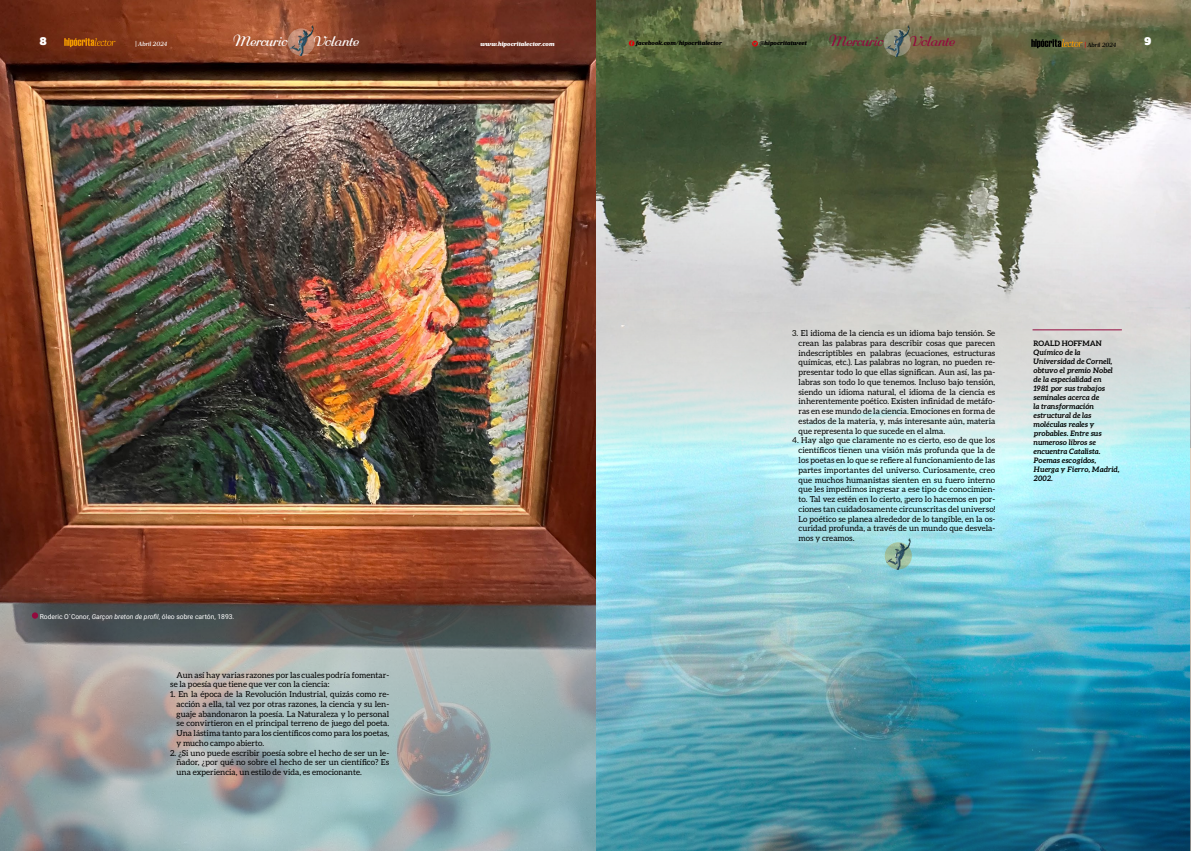
<style>
.page{position:relative;width:1191px;height:851px;background:#fff}
.page>*{position:absolute;margin:0;border:0;box-sizing:border-box;transform-origin:0 0}
.t1{font:15.23px "Rundkursiv";letter-spacing:-.03em;color:#fff}
.t2{font:15.23px "Rundkursiv";letter-spacing:-.03em;color:#930a3e}
.t3{font:9.75px "Alfa Slab One";color:#fff}
.t4{font:8.25px/9.8px "Aleo";color:#000;text-align:justify}
.t5{font:italic 700 7.5px/9px "Aleo";color:#000}
.t6{font:700 7.5px "Aleo";color:#000}
.t7{font:6.75px "Roboto";color:#fff}
.t8{font:italic 900 6px "Prumo Banner";color:#000}
.t9{font:italic 900 6px "Prumo Banner";color:#fff}
.t10{font:italic 500 6px "Prumo Banner";color:#fff}
.t11{font:italic 500 6px "Prumo Banner";color:#000}
.s1{font-weight:900;font-style:normal}
.s2{font-weight:900;font-style:normal;color:#e0040b}
.s3{font-style:italic}
.s4{color:#0d0d08}
</style>
<div class="page">
<img style="left:595px;top:0;width:596px;height:408px">
<img style="left:595px;top:141px;width:594px;height:267px">
<img style="left:0;top:0;width:595px;height:408px">
<img style="left:0;top:408px;width:1191px;height:442px">
<svg style="left:32px;top:612px;width:6px;height:6px"></svg>
<img style="left:884px;top:25px;width:27px;height:31px">
<svg style="left:1031px;top:39px;width:51px;height:9px"></svg>
<svg style="left:629px;top:40px;width:5px;height:6px"></svg>
<svg style="left:752px;top:41px;width:6px;height:5px"></svg>
<img style="left:289px;top:24px;width:26px;height:32px">
<svg style="left:64px;top:38px;width:52px;height:9px"></svg>
<img style="left:885px;top:537px;width:27px;height:33px">
<hr style="left:1032px;top:329px;width:89px;height:1px;background:#930a3e">
<p class="t3" style="left:40px;top:33px;width:8px">8</p>
<p class="t10" style="left:136px;top:40px;width:33px"><span class="s1">|</span> Abril 2024</p>
<h1 class="t1" style="left:232px;top:33px;width:56px">Mercurio</h1>
<h1 class="t1" style="left:313px;top:33px;width:46px">Volante</h1>
<p class="t9" style="left:480px;top:40px;width:75px">www.hipocritalector.com</p>
<p class="t8" style="left:636px;top:39px;width:88px">facebook.com/hipocritalector</p>
<p class="t8" style="left:759px;top:39px;width:49px">@hipocritatweet</p>
<h1 class="t2" style="left:828px;top:33px;width:56px">Mercurio</h1>
<h1 class="t2" style="left:909px;top:33px;width:46px">Volante</h1>
<p class="t11" style="left:1084px;top:41px;width:33px"><span class="s2">|</span> Abril 2024</p>
<p class="t3" style="left:1144px;top:33px;width:8px">9</p>
<p class="t7" style="left:40px;top:611px;width:196px">Roderic O´Conor, <span class="s3">Garçon breton de profil</span>, óleo sobre cartón, 1893.</p>
<p class="t4" style="left:170px;top:669px;width:220px;text-indent:6px">Aun así hay varias razones por las cuales podría fomentar&shy;se la poesía que tiene que ver con la ciencia:</p>
<p class="t4" style="left:176px;top:689px;width:214px;text-indent:-6px">1. En la época de la Revolución Industrial, quizás como re&shy;acción a ella, tal vez por otras razones, la ciencia y su len&shy;guaje abandonaron la poesía. La Naturaleza y lo personal se convirtieron en el principal terreno de juego del poeta.<br>Una lástima tanto para los científicos como para los poetas, y mucho campo abierto.</p>
<p class="t4" style="left:176px;top:747px;width:214px;text-indent:-6px">2. ¿Si uno puede escribir poesía sobre el hecho de ser un le&shy;ñador, ¿por qué no sobre el hecho de ser un científico? Es una experiencia, un estilo de vida, es emocionante.</p>
<p class="t4" style="left:798px;top:328px;width:198px;text-indent:-6px"><span class="s4">3.</span> El idioma de la ciencia es un idioma bajo tensión. Se crean las palabras para describir cosas que parecen indescriptibles en palabras (ecuaciones, estructuras químicas, etc.). Las palabras no logran, no pueden re&shy;presentar todo lo que ellas significan. Aun así, las pa&shy;labras son todo lo que tenemos. Incluso bajo tensión, siendo un idioma natural, el idioma de la ciencia es inherentemente poético. Existen infinidad de metáfo&shy;ras en ese mundo de la ciencia. Emociones en forma de estados de la materia, y, más interesante aún, materia que representa lo que sucede en el alma.</p>
<p class="t4" style="left:798px;top:435px;width:198px;text-indent:-6px">4. Hay algo que claramente no es cierto, eso de que los científicos tienen una visión más profunda que la de los poetas en lo que se refiere al funcionamiento de las partes importantes del universo. Curiosamente, creo que muchos humanistas sienten en su fuero interno que les impedimos ingresar a ese tipo de conocimien&shy;to. Tal vez estén en lo cierto, ¡pero lo hacemos en por&shy;ciones tan cuidadosamente circunscritas del universo!<br>Lo poético se planea alrededor de lo tangible, en la os&shy;curidad profunda, a través de un mundo que desvela&shy;mos y creamos.</p>
<p class="t6" style="left:1033px;top:339px;width:70px">ROALD HOFFMAN</p>
<p class="t5" style="left:1033px;top:347px;width:87px">Químico de la<br>Universidad de Cornell, obtuvo el premio Nobel de la especialidad en<br>1981 por sus trabajos seminales acerca de<br>la transformación estructural de las moléculas reales y probables. Entre sus numeroso libros se encuentra Catalista.<br>Poemas escogidos,<br>Huerga y Fierro, Madrid,<br>2002.</p>
</div>
